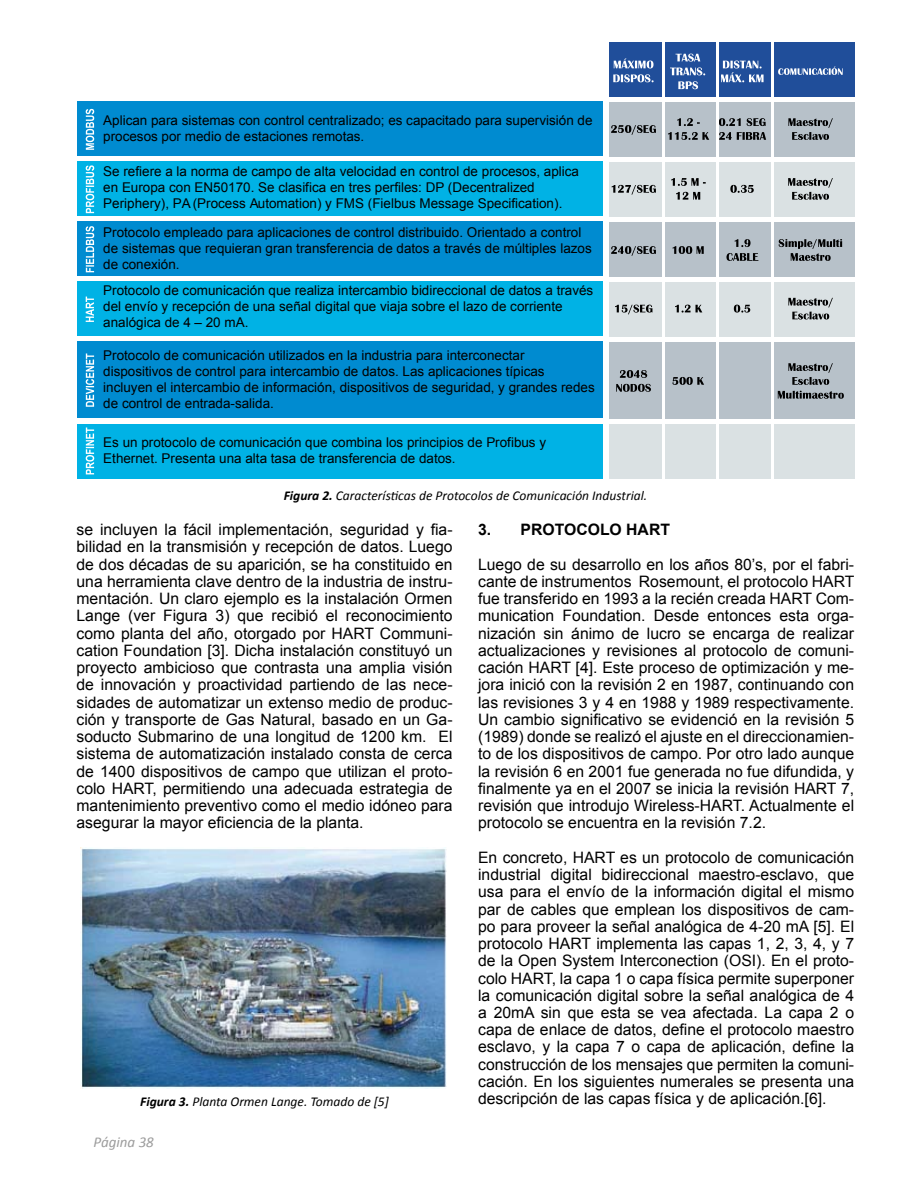
<style>
.page{position:relative;width:918px;height:1188px;background:#fff}
.page>*{position:absolute;margin:0;border:0;box-sizing:border-box;transform-origin:0 0}
.t1{font:15.75px/17.2px "Arial";color:#000;text-align:justify}
.t2{font:700 15.75px "Arial";color:#000}
.t3{font:italic 15px "Calibri";color:#9c9c9c}
.t4{font:13.5px/16.2px "Arial";color:#000}
.t5{font:italic 13.5px "Calibri";color:#000}
.s1{font-weight:700}
</style>
<div class="page">
<div style="left:77px;top:101px;width:525px;height:55px;background:#008bd0"></div>
<div style="left:77px;top:161px;width:525px;height:55px;background:#00b2e5"></div>
<div style="left:77px;top:221px;width:525px;height:54px;background:#008bd0"></div>
<div style="left:77px;top:281px;width:525px;height:54px;background:#00b2e5"></div>
<div style="left:77px;top:341px;width:525px;height:76px;background:#008bd0"></div>
<div style="left:77px;top:424px;width:526px;height:55px;background:#00b2e5"></div>
<div style="left:609px;top:102px;width:245px;height:55px;background:#b7c1c9"></div>
<div style="left:609px;top:43px;width:245px;height:54px;background:#204e9a"></div>
<div style="left:609px;top:162px;width:245px;height:55px;background:#dae1e3"></div>
<div style="left:609px;top:222px;width:245px;height:55px;background:#b7c1c9"></div>
<div style="left:609px;top:282px;width:245px;height:55px;background:#dae1e3"></div>
<div style="left:609px;top:424px;width:245px;height:55px;background:#dae1e3"></div>
<div style="left:609px;top:342px;width:245px;height:77px;background:#b7c1c9"></div>
<svg style="left:611px;top:125px;width:45px;height:10px"></svg>
<svg style="left:677px;top:118px;width:23px;height:8px"></svg>
<svg style="left:668px;top:132px;width:41px;height:8px"></svg>
<svg style="left:719px;top:118px;width:47px;height:8px"></svg>
<svg style="left:719px;top:132px;width:47px;height:8px"></svg>
<svg style="left:788px;top:118px;width:45px;height:22px"></svg>
<svg style="left:612px;top:185px;width:44px;height:10px"></svg>
<svg style="left:671px;top:178px;width:35px;height:8px"></svg>
<svg style="left:676px;top:192px;width:24px;height:8px"></svg>
<svg style="left:730px;top:185px;width:24px;height:8px"></svg>
<svg style="left:788px;top:178px;width:45px;height:22px"></svg>
<svg style="left:611px;top:246px;width:45px;height:10px"></svg>
<svg style="left:673px;top:246px;width:31px;height:8px"></svg>
<svg style="left:735px;top:239px;width:16px;height:8px"></svg>
<svg style="left:726px;top:253px;width:32px;height:8px"></svg>
<svg style="left:779px;top:239px;width:63px;height:22px"></svg>
<svg style="left:615px;top:305px;width:37px;height:9px"></svg>
<svg style="left:675px;top:305px;width:27px;height:8px"></svg>
<svg style="left:734px;top:305px;width:16px;height:8px"></svg>
<svg style="left:788px;top:298px;width:45px;height:22px"></svg>
<svg style="left:620px;top:370px;width:27px;height:8px"></svg>
<svg style="left:616px;top:384px;width:35px;height:8px"></svg>
<svg style="left:672px;top:377px;width:32px;height:8px"></svg>
<svg style="left:788px;top:363px;width:45px;height:22px"></svg>
<svg style="left:778px;top:391px;width:66px;height:8px"></svg>
<svg style="left:614px;top:59px;width:40px;height:9px"></svg>
<svg style="left:613px;top:74px;width:41px;height:8px"></svg>
<svg style="left:670px;top:54px;width:35px;height:21px"></svg>
<svg style="left:678px;top:81px;width:20px;height:8px"></svg>
<svg style="left:721px;top:61px;width:43px;height:21px"></svg>
<svg style="left:778px;top:67px;width:65px;height:8px"></svg>
<hr style="left:662px;top:43px;width:2px;height:436px;background:#fff">
<hr style="left:716px;top:43px;width:3px;height:436px;background:#fff">
<hr style="left:771px;top:43px;width:2px;height:436px;background:#fff">
<svg style="left:86px;top:109px;width:8px;height:41px"></svg>
<svg style="left:86px;top:165px;width:8px;height:48px"></svg>
<svg style="left:86px;top:226px;width:8px;height:46px"></svg>
<svg style="left:86px;top:297px;width:8px;height:25px"></svg>
<svg style="left:86px;top:353px;width:8px;height:54px"></svg>
<svg style="left:86px;top:428px;width:8px;height:46px"></svg>
<img style="left:80px;top:848px;width:366px;height:240px">
<p class="t4" style="left:103px;top:112px;width:491px">Aplican para sistemas con control centralizado; es capacitado para supervisión de procesos por medio de estaciones remotas.</p>
<p class="t4" style="left:103px;top:163px;width:477px">Se refiere a la norma de campo de alta velocidad en control de procesos, aplica en Europa con EN50170. Se clasifica en tres perfiles: DP (Decentralized<br>Periphery), PA (Process Automation) y FMS (Fielbus Message Specification).</p>
<p class="t4" style="left:103px;top:224px;width:490px">Protocolo empleado para aplicaciones de control distribuido. Orientado a control de sistemas que requieran gran transferencia de datos a través de múltiples lazos de conexión.</p>
<p class="t4" style="left:103px;top:282px;width:492px">Protocolo de comunicación que realiza intercambio bidireccional de datos a través del envío y recepción de una señal digital que viaja sobre el lazo de corriente analógica de 4 – 20 mA.</p>
<p class="t4" style="left:103px;top:347px;width:493px">Protocolo de comunicación utilizados en la industria para interconectar dispositivos de control para intercambio de datos. Las aplicaciones típicas incluyen el intercambio de información, dispositivos de seguridad, y grandes redes de control de entrada-salida.</p>
<p class="t4" style="left:103px;top:435px;width:444px">Es un protocolo de comunicación que combina los principios de Profibus y<br>Ethernet. Presenta una alta tasa de transferencia de datos.</p>
<p class="t5" style="left:284px;top:487px;width:365px"><span class="s1">Figura 2.</span> Características de Protocolos de Comunicación Industrial.</p>
<p class="t1" style="left:77px;top:521px;width:378px">se incluyen la fácil implementación, seguridad y fia&shy;bilidad en la transmisión y recepción de datos. Luego de dos décadas de su aparición, se ha constituido en una herramienta clave dentro de la industria de instru&shy;mentación. Un claro ejemplo es la instalación Ormen Lange (ver Figura 3) que recibió el reconocimiento como planta del año, otorgado por HART Communi&shy;cation Foundation [3]. Dicha instalación constituyó un proyecto ambicioso que contrasta una amplia visión de innovación y proactividad partiendo de las nece&shy;sidades de automatizar un extenso medio de produc&shy;ción y transporte de Gas Natural, basado en un Ga&shy;soducto Submarino de una longitud de 1200 km. El sistema de automatización instalado consta de cerca de 1400 dispositivos de campo que utilizan el proto&shy;colo HART, permitiendo una adecuada estrategia de mantenimiento preventivo como el medio idóneo para asegurar la mayor eficiencia de la planta.</p>
<p class="t2" style="left:478px;top:519px;width:193px">3. PROTOCOLO HART</p>
<p class="t1" style="left:478px;top:556px;width:378px">Luego de su desarrollo en los años 80’s, por el fabri&shy;cante de instrumentos Rosemount, el protocolo HART fue transferido en 1993 a la recién creada HART Com&shy;munication Foundation. Desde entonces esta orga&shy;nización sin ánimo de lucro se encarga de realizar actualizaciones y revisiones al protocolo de comuni&shy;cación HART [4]. Este proceso de optimización y me&shy;jora inició con la revisión 2 en 1987, continuando con las revisiones 3 y 4 en 1988 y 1989 respectivamente.<br>Un cambio significativo se evidenció en la revisión 5 (1989) donde se realizó el ajuste en el direccionamien&shy;to de los dispositivos de campo. Por otro lado aunque la revisión 6 en 2001 fue generada no fue difundida, y finalmente ya en el 2007 se inicia la revisión HART 7, revisión que introdujo Wireless-HART. Actualmente el protocolo se encuentra en la revisión 7.2.</p>
<p class="t1" style="left:478px;top:849px;width:378px">En concreto, HART es un protocolo de comunicación industrial digital bidireccional maestro-esclavo, que usa para el envío de la información digital el mismo par de cables que emplean los dispositivos de cam&shy;po para proveer la señal analógica de 4-20 mA [5]. El protocolo HART implementa las capas 1, 2, 3, 4, y 7 de la Open System Interconection (OSI). En el proto&shy;colo HART, la capa 1 o capa física permite superponer la comunicación digital sobre la señal analógica de 4 a 20mA sin que esta se vea afectada. La capa 2 o capa de enlace de datos, define el protocolo maestro esclavo, y la capa 7 o capa de aplicación, define la construcción de los mensajes que permiten la comuni&shy;cación. En los siguientes numerales se presenta una descripción de las capas física y de aplicación.[6].</p>
<p class="t5" style="left:140px;top:1093px;width:250px"><span class="s1">Figura 3.</span> Planta Ormen Lange. Tomado de [5]</p>
<p class="t3" style="left:94px;top:1132px;width:62px">Página 38</p>
</div>
